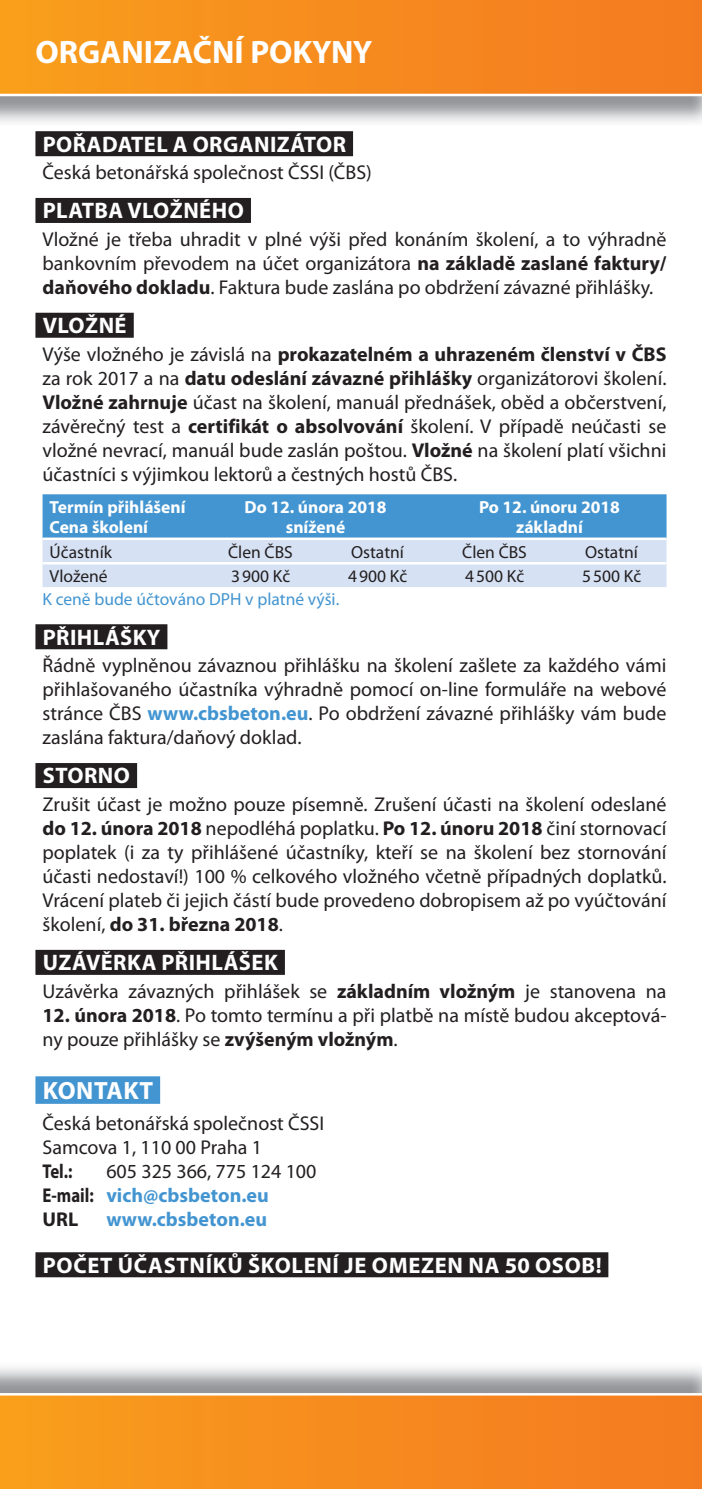
<style>
.page{position:relative;width:702px;height:1489px;background:#fff}
.page>*{position:absolute;margin:0;border:0;box-sizing:border-box;transform-origin:0 0}
.t1{font:700 32.5px "Myriad Pro";color:#fff}
.t2{font:700 25px "Myriad Pro";letter-spacing:.02em;color:#fff}
.t3{font:700 22.5px "Myriad Pro";letter-spacing:.02em;color:#fff}
.t4{font:20px/24px "Myriad Pro";color:#231f20;text-align:justify}
.t5{font:700 20px "Myriad Pro";color:#4395d1}
.t6{font:700 20px "Myriad Pro";color:#231f20;scale:.84 1}
.t7{font:700 17.5px/20px "Myriad Pro";color:#fff;text-align:center}
.t8{font:17.5px "Myriad Pro";color:#231f20}
.t9{font:17.5px "Myriad Pro";color:#4395d1}
.s1{font-weight:700}
.s2{font-weight:700;color:#4395d1}
</style>
<div class="page">
<div style="left:0;top:0;width:702px;height:95px;background:linear-gradient(to right,#f99e1c,#f47a21)"></div>
<hr style="left:0;top:94px;width:702px;height:2px;background:#fff">
<div style="left:35px;top:131px;width:318px;height:25px;background:#231f20"></div>
<div style="left:35px;top:198px;width:216px;height:25px;background:#231f20"></div>
<div style="left:35px;top:313px;width:99px;height:25px;background:#231f20"></div>
<div style="left:35px;top:624px;width:132px;height:25px;background:#231f20"></div>
<div style="left:35px;top:763px;width:102px;height:25px;background:#231f20"></div>
<div style="left:35px;top:949px;width:250px;height:25px;background:#231f20"></div>
<div style="left:35px;top:1076px;width:125px;height:27px;background:#4395d1"></div>
<div style="left:35px;top:1252px;width:573px;height:25px;background:#231f20"></div>
<svg style="left:43px;top:494px;width:623px;height:93px;background:#8fbce3"></svg>
<hr style="left:43px;top:537px;width:623px;height:3px;background:#fff">
<hr style="left:43px;top:562px;width:623px;height:2px;background:#fff">
<div style="left:0;top:1393px;width:702px;height:95px;background:linear-gradient(to right,#f99f1f,#f47c23)"></div>
<hr style="left:0;top:1392px;width:702px;height:3px;background:#fff">
<h1 class="t1" style="left:35px;top:40px;width:338px">ORGANIZAČNÍ POKYNY</h1>
<p class="t3" style="left:43px;top:136px;width:305px">POŘADATEL A ORGANIZÁTOR</p>
<p class="t4" style="left:43px;top:162px;width:331px">Česká betonářská společnost ČSSI (ČBS)</p>
<p class="t3" style="left:43px;top:202px;width:202px">PLATBA VLOŽNÉHO</p>
<p class="t4" style="left:43px;top:229px;width:625px">Vložné je třeba uhradit v plné výši před konáním školení, a to výhradně bankovním převodem na účet organizátora <span class="s1">na základě zaslané faktury/ daňového dokladu</span>. Faktura bude zaslána po obdržení závazné přihlášky.</p>
<p class="t3" style="left:43px;top:317px;width:85px">VLOŽNÉ</p>
<p class="t4" style="left:43px;top:344px;width:625px">Výše vložného je závislá na <span class="s1">prokazatelném a uhrazeném členství v ČBS </span>za rok 2017 a na <span class="s1">datu odeslání závazné přihlášky</span> organizátorovi školení.<br><span class="s1">Vložné zahrnuje</span> účast na školení, manuál přednášek, oběd a občerstvení, závěrečný test a <span class="s1">certifikát o absolvování</span> školení. V případě neúčasti se vložné nevrací, manuál bude zaslán poštou. <span class="s1">Vložné</span> na školení platí všichni účastníci s výjimkou lektorů a čestných hostů ČBS.</p>
<p class="t7" style="left:50px;top:499px;width:137px;text-align:left">Termín přihlášení<br>Cena školení</p>
<p class="t7" style="left:244px;top:499px;width:143px">Do 12. února 2018 snížené</p>
<p class="t7" style="left:479px;top:499px;width:142px">Po 12. únoru 2018 základní</p>
<p class="t8" style="left:50px;top:545px;width:64px">Účastník</p>
<p class="t8" style="left:228px;top:545px;width:66px">Člen ČBS</p>
<p class="t8" style="left:351px;top:545px;width:54px">Ostatní</p>
<p class="t8" style="left:462px;top:545px;width:66px">Člen ČBS</p>
<p class="t8" style="left:585px;top:545px;width:54px">Ostatní</p>
<p class="t8" style="left:50px;top:569px;width:59px">Vložené</p>
<p class="t8" style="left:231px;top:569px;width:61px">3 900 Kč</p>
<p class="t8" style="left:348px;top:569px;width:61px">4 900 Kč</p>
<p class="t8" style="left:465px;top:569px;width:61px">4 500 Kč</p>
<p class="t8" style="left:582px;top:569px;width:61px">5 500 Kč</p>
<p class="t9" style="left:43px;top:593px;width:298px">K ceně bude účtováno DPH v platné výši.</p>
<p class="t3" style="left:43px;top:628px;width:119px">PŘIHLÁŠKY</p>
<p class="t4" style="left:43px;top:655px;width:625px">Řádně vyplněnou závaznou přihlášku na školení zašlete za každého vámi přihlašovaného účastníka výhradně pomocí on-line formuláře na webové stránce ČBS <span class="s2">www.cbsbeton.eu</span>. Po obdržení závazné přihlášky vám bude zaslána faktura/daňový doklad.</p>
<p class="t3" style="left:43px;top:767px;width:89px">STORNO</p>
<p class="t4" style="left:43px;top:794px;width:625px">Zrušit účast je možno pouze písemně. Zrušení účasti na školení odeslané <span class="s1">do 12. února 2018</span> nepodléhá poplatku. <span class="s1">Po 12. únoru 2018</span> činí stornovací poplatek (i za ty přihlášené účastníky, kteří se na školení bez stornování účasti nedostaví!) 100 % celkového vložného včetně případných doplatků.<br>Vrácení plateb či jejich částí bude provedeno dobropisem až po vyúčtování školení, <span class="s1">do 31. března 2018</span>.</p>
<p class="t3" style="left:43px;top:954px;width:236px">UZÁVĚRKA PŘIHLÁŠEK</p>
<p class="t4" style="left:43px;top:981px;width:625px">Uzávěrka závazných přihlášek se <span class="s1">základním vložným</span> je stanovena na</p>
<p class="t4" style="left:43px;top:1005px;width:625px"><span class="s1">12. února 2018</span>. Po tomto termínu a při platbě na místě budou akceptová&shy;ny pouze přihlášky se <span class="s1">zvýšeným vložným</span>.</p>
<p class="t2" style="left:43px;top:1081px;width:112px">KONTAKT</p>
<p class="t4" style="left:43px;top:1113px;width:283px">Česká betonářská společnost ČSSI<br>Samcova 1, 110 00 Praha 1</p>
<p class="t6" style="left:43px;top:1163px;width:37px">Tel.:</p>
<p class="t4" style="left:43px;top:1161px;width:275px;text-align:left;text-indent:64px">605 325 366, 775 124 100<br><span class="s1">E-mail:</span> <span class="s2">vich@cbsbeton.eu<br></span><span class="s1">URL</span></p>
<p class="t5" style="left:106px;top:1211px;width:162px">www.cbsbeton.eu</p>
<p class="t3" style="left:43px;top:1256px;width:560px">POČET ÚČASTNÍKŮ ŠKOLENÍ JE OMEZEN NA 50 OSOB!</p>
</div>
